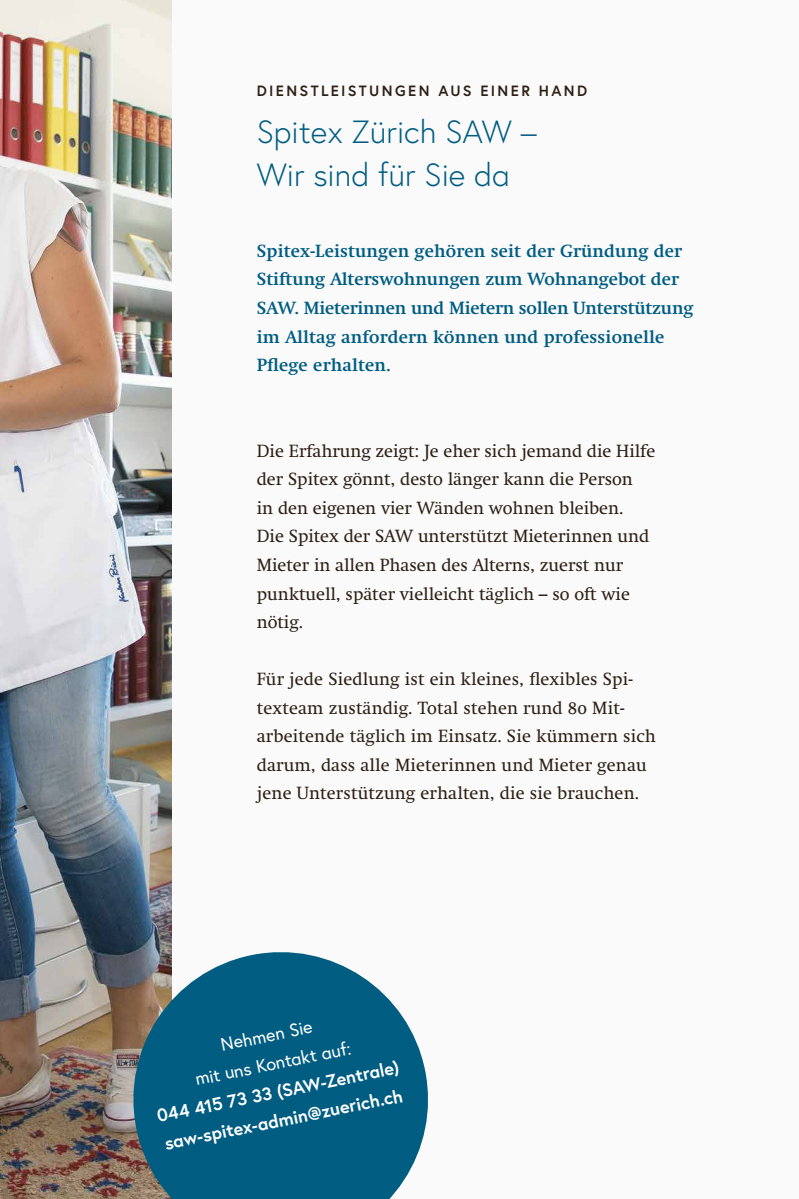
<style>
.page{position:relative;width:799px;height:1199px;background:#fff}
.page>*{position:absolute;margin:0;border:0;box-sizing:border-box;transform-origin:0 0}
.t1{font:300 32.02px/42.7px "Europa";color:#005d82}
.t2{font:18.03px/28.5px "Swift Neue LT Pro";color:#2e2014}
.t3{font:600 18.03px/28.5px "Swift Neue LT Pro";letter-spacing:.01em;color:#005d82}
.t4{font:700 18.03px/28.3px "Europa";color:#fff}
.t5{font:18.03px/28.5px "Europa";color:#fff;text-align:center}
.t6{font:700 14.88px "Europa";letter-spacing:.16em;color:#2e2014}
</style>
<div class="page">
<div style="left:0;top:0;width:799px;height:1198px;background:#fafafa"></div>
<img style="left:0;top:0;width:171px;height:1198px">
<svg style="left:120px;top:938px;width:308px;height:260px;fill:#005d82"></svg>
<p class="t6" style="left:257px;top:81px;width:332px">DIENSTLEISTUNGEN AUS EINER HAND</p>
<h1 class="t1" style="left:257px;top:110px;width:281px">Spitex Zürich SAW –<br>Wir sind für Sie da</h1>
<p class="t3" style="left:257px;top:236px;width:438px">Spitex-Leistungen gehören seit der Gründung der Stiftung Alterswohnungen zum Wohnangebot der SAW. Mieterinnen und Mietern sollen Unterstützung im Alltag anfordern können und professionelle Pflege erhalten.</p>
<p class="t2" style="left:257px;top:436px;width:400px">Die Erfahrung zeigt: Je eher sich jemand die Hilfe der Spitex gönnt, desto länger kann die Person<br>in den eigenen vier Wänden wohnen bleiben.<br>Die Spitex der SAW unterstützt Mieterinnen und Mieter in allen Phasen des Alterns, zuerst nur punktuell, später vielleicht täglich – so oft wie nötig.</p>
<p class="t2" style="left:257px;top:664px;width:400px">Für jede Siedlung ist ein kleines, flexibles Spi&shy;texteam zuständig. Total stehen rund 80 Mit&shy;arbeitende täglich im Einsatz. Sie kümmern sich darum, dass alle Mieterinnen und Mieter genau jene Unterstützung erhalten, die sie brauchen.</p>
<p class="t5" style="left:187px;top:1037px;width:160px;rotate:-12deg">Nehmen Sie<br>mit uns Kontakt auf:</p>
<p class="t4" style="left:154px;top:1102px;width:248px;rotate:-12deg">044 415 73 33 (SAW-Zentrale) saw-spitex-admin@zuerich.ch</p>
</div>
